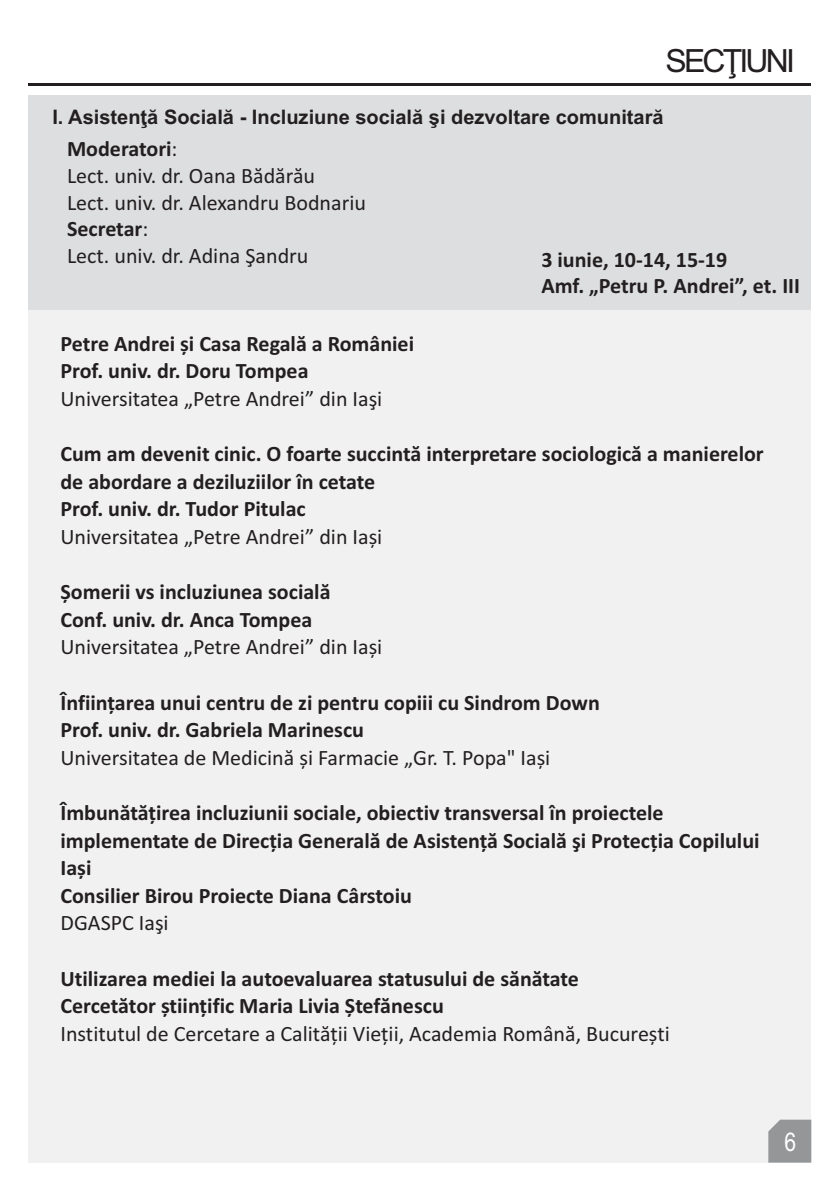
<style>
.page{position:relative;width:840px;height:1191px;background:#fff}
.page>*{position:absolute;margin:0;border:0;box-sizing:border-box;transform-origin:0 0}
.t1{font:32px "Arial";letter-spacing:-.09em;color:#231f20}
.t2{font:25.8px "Arial Narrow";color:#fff}
.t3{font:700 22px/27.6px "Calibri";color:#231f20}
.t4{font:22px/26.8px "Calibri";color:#231f20}
.t5{font:700 20px "Arial";color:#231f20}
.s1{font-weight:700}
</style>
<div class="page">
<hr style="left:29px;top:83px;width:781px;height:3px;background:#231f20">
<div style="left:29px;top:95px;width:781px;height:1067px;background:#f1f1f2"></div>
<svg style="left:768px;top:1119px;width:42px;height:43px;background:#999b9d"></svg>
<div style="left:29px;top:95px;width:781px;height:214px;background:#dddedf"></div>
<h1 class="t1" style="left:665px;top:49px;width:131px">SECŢIUNI</h1>
<p class="t5" style="left:52px;top:110px;width:612px">I. Asistenţă Socială - Incluziune socială şi dezvoltare comunitară</p>
<p class="t4" style="left:67px;top:137px;width:300px"><span class="s1">Moderatori</span>:<br>Lect. univ. dr. Oana Bădărău<br>Lect. univ. dr. Alexandru Bodnariu<br><span class="s1">Secretar</span>:<br>Lect. univ. dr. Adina Şandru</p>
<p class="t3" style="left:541px;top:248px;width:260px;line-height:26.8px">3 iunie, 10-14, 15-19<br>Amf. „Petru P. Andrei”, et. III</p>
<p class="t3" style="left:60px;top:331px;width:355px">Petre Andrei și Casa Regală a României<br>Prof. univ. dr. Doru Tompea</p>
<p class="t4" style="left:60px;top:387px;width:323px">Universitatea „Petre Andrei” din Iaşi</p>
<p class="t3" style="left:60px;top:442px;width:704px">Cum am devenit cinic. O foarte succintă interpretare sociologică a manierelor de abordare a deziluziilor în cetate<br>Prof. univ. dr. Tudor Pitulac</p>
<p class="t4" style="left:60px;top:525px;width:323px">Universitatea „Petre Andrei” din Iași</p>
<p class="t3" style="left:60px;top:580px;width:271px">Șomerii vs incluziunea socială<br>Conf. univ. dr. Anca Tompea</p>
<p class="t4" style="left:60px;top:635px;width:323px">Universitatea „Petre Andrei” din Iași</p>
<p class="t3" style="left:60px;top:690px;width:540px">Înființarea unui centru de zi pentru copiii cu Sindrom Down<br>Prof. univ. dr. Gabriela Marinescu</p>
<p class="t4" style="left:60px;top:746px;width:491px">Universitatea de Medicină și Farmacie „Gr. T. Popa" Iași</p>
<p class="t3" style="left:60px;top:800px;width:700px">Îmbunătățirea incluziunii sociale, obiectiv transversal în proiectele implementate de Direcția Generală de Asistență Socială şi Protecția Copilului Iași<br>Consilier Birou Proiecte Diana Cârstoiu</p>
<p class="t4" style="left:60px;top:911px;width:110px">DGASPC Iaşi</p>
<p class="t3" style="left:60px;top:966px;width:519px">Utilizarea mediei la autoevaluarea statusului de sănătate<br>Cercetător științific Maria Livia Ștefănescu</p>
<p class="t4" style="left:60px;top:1022px;width:610px">Institutul de Cercetare a Calității Vieții, Academia Română, București</p>
<p class="t2" style="left:784px;top:1131px;width:13px">6</p>
</div>
